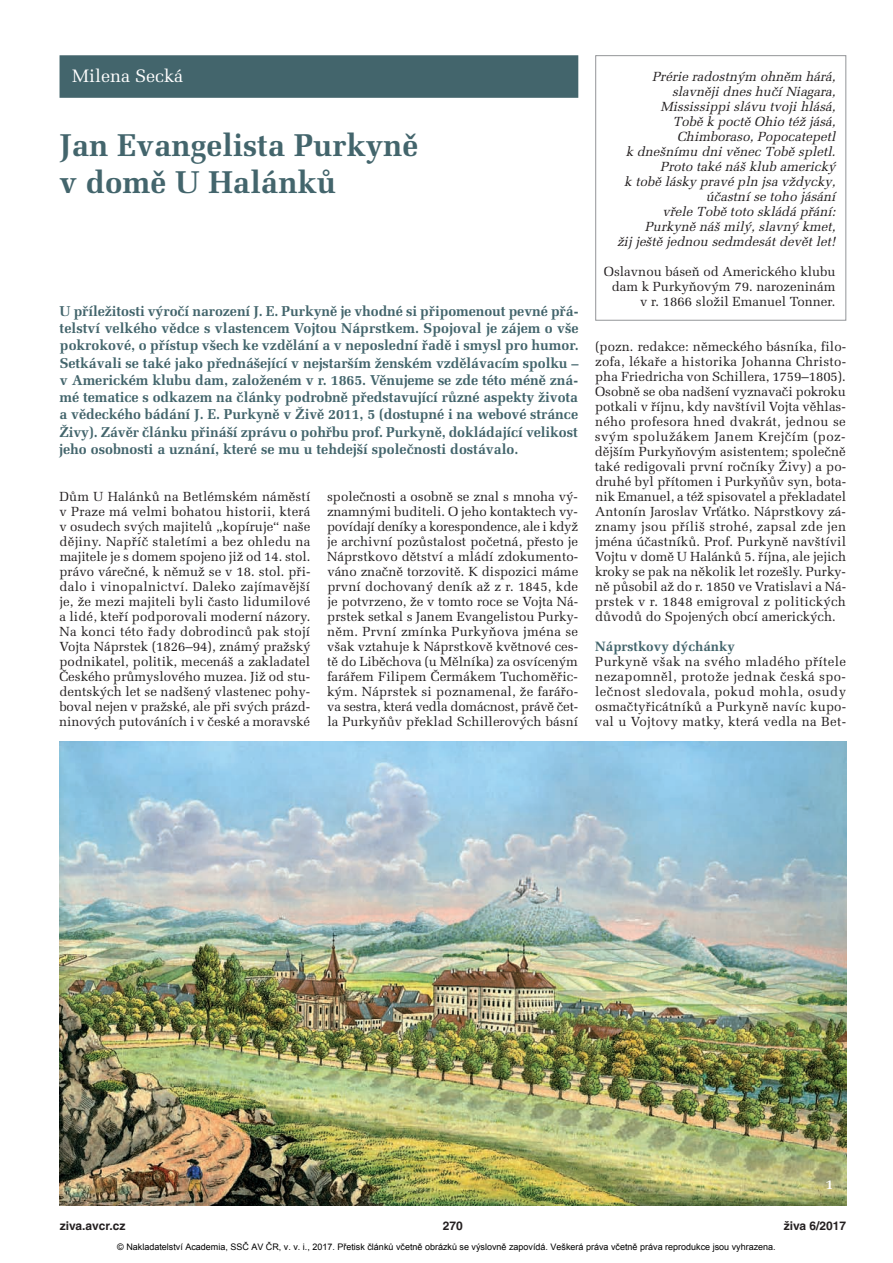
<style>
.page{position:relative;width:893px;height:1263px;background:#fff}
.page>*{position:absolute;margin:0;border:0;box-sizing:border-box;transform-origin:0 0}
.t1{font:700 31.5px/37.5px "Melior CE";color:#43656c}
.t2{font:18px "Melior CE";color:#fff}
.t3{font:700 14.25px/17.2px "Melior CE";color:#43656c;text-align:justify}
.t4{font:700 13.5px "Melior CE";color:#43656c}
.t5{font:700 13.5px "Melior CE";color:#fff}
.t6{font:13.2px/15px "Melior CE";color:#231f20;text-align:justify}
.t7{font:italic 13.2px/15px "Melior CE";color:#231f20;text-align:right}
.t8{font:700 12px "Helvetica CE";color:#231f20}
.t9{font:9px "Arial";color:#000}
</style>
<div class="page">
<img style="left:60px;top:742px;width:786px;height:463px">
<div style="left:60px;top:55px;width:518px;height:43px;background:#43656c"></div>
<div style="left:595px;top:55px;width:251px;height:266px;border:1px solid #939598"></div>
<h2 class="t2" style="left:72px;top:70px;width:112px">Milena Secká</h2>
<h1 class="t1" style="left:60px;top:130px;width:360px">Jan Evangelista Purkyně v domě U Halánků</h1>
<p class="t3" style="left:59px;top:304px;width:521px">U příležitosti výročí narození J. E. Purkyně je vhodné si připomenout pevné přá&shy;telství velkého vědce s vlastencem Vojtou Náprstkem. Spojoval je zájem o vše pokrokové, o přístup všech ke vzdělání a v neposlední řadě i smysl pro humor.<br>Setkávali se také jako přednášející v nejstarším ženském vzdělávacím spolku – v Americkém klubu dam, založeném v r. 1865. Věnujeme se zde této méně zná&shy;mé tematice s odkazem na články podrobně představující různé aspekty života a vědeckého bádání J. E. Purkyně v Živě 2011, 5 (dostupné i na webové stránce Živy). Závěr článku přináší zprávu o pohřbu prof. Purkyně, dokládající velikost jeho osobnosti a uznání, které se mu u tehdejší společnosti dostávalo.</p>
<p class="t6" style="left:59px;top:491px;width:253px">Dům U Halánků na Betlémském náměstí v Praze má velmi bohatou historii, která v osudech svých majitelů „kopíruje“ naše dějiny. Napříč staletími a bez ohledu na majitele je s domem spojeno již od 14. stol. právo várečné, k němuž se v 18. stol. při&shy;dalo i vinopalnictví. Daleko zajímavější je, že mezi majiteli byli často lidumilové a lidé, kteří podporovali moderní názory.<br>Na konci této řady dobrodinců pak stojí Vojta Náprstek (1826–94), známý pražský podnikatel, politik, mecenáš a zakladatel Českého průmyslového muzea. Již od stu&shy;dentských let se nadšený vlastenec pohy&shy;boval nejen v pražské, ale při svých prázd&shy;ninových putováních i v české a moravské</p>
<p class="t6" style="left:327px;top:491px;width:253px">společnosti a osobně se znal s mnoha vý - znamnými buditeli. O jeho kontaktech vy - povídají deníky a korespondence, ale i když je archivní pozůstalost početná, přesto je Náprstkovo dětství a mládí zdokumento&shy;váno značně torzovitě. K dispozici máme první dochovaný deník až z r. 1845, kde je potvrzeno, že v tomto roce se Vojta Ná - prstek setkal s Janem Evangelistou Purky&shy;něm. První zmínka Purkyňova jména se však vztahuje k Náprstkově květnové ces&shy;tě do Liběchova (u Mělníka) za osvíceným farářem Filipem Čermákem Tuchoměřic&shy;kým. Náprstek si poznamenal, že farářo&shy;va sestra, která vedla domácnost, právě čet&shy;la Purkyňův překlad Schillerových básní</p>
<p class="t7" style="left:617px;top:71px;width:223px">Prérie radostným ohněm hárá, slavněji dnes hučí Niagara,<br>Mississippi slávu tvoj i hlásá,<br>Tobě k poctě Ohio též j ásá,<br>Chimboraso, Popocatepetl<br>k dnešnímu dni věnec Tobě spletl.<br>Proto také náš klub americký<br>k tobě lásky pravé pln jsa vždycky, účastní se toho jásání<br>vřele Tobě toto skládá přání:<br>Purkyně náš milý, slavný kmet,<br>žij ještě jednou sedmdesát devět let!</p>
<p class="t6" style="left:604px;top:266px;width:233px;text-align:right">Oslavnou báseň od Amerického klubu dam k Purkyňovým 79. narozeninám v r. 1866 složil Emanuel Tonner.</p>
<p class="t6" style="left:595px;top:341px;width:253px">(pozn. redakce: německého básníka, filo&shy;zofa, lékaře a historika Johanna Christo - pha Friedricha von Schillera, 1759–1805).<br>Osobně se oba nadšení vyznavači pokroku potkali v říjnu, kdy navštívil Vojta věhlas&shy;ného profesora hned dvakrát, jednou se svým spolužákem Janem Krejčím (poz - dějším Purkyňovým asistentem; společně také redigovali první ročníky Živy) a po - druhé byl přítomen i Purkyňův syn, bota&shy;nik Emanuel, a též spisovatel a překladatel Antonín Jaroslav Vrťátko. Náprstkovy zá - znamy jsou příliš strohé, zapsal zde jen jména účastníků. Prof. Purkyně navštívil Vojtu v domě U Halánků 5. října, ale jejich kroky se pak na několik let rozešly. Purky - ně působil až do r. 1850 ve Vratislavi a Ná - prstek v r. 1848 emigroval z politických důvodů do Spojených obcí amerických.</p>
<p class="t4" style="left:595px;top:642px;width:141px">Náprstkovy dýchánky</p>
<p class="t6" style="left:595px;top:656px;width:252px">Purkyně však na svého mladého přítele nezapomněl, protože jednak česká spo&shy;lečnost sledovala, pokud mohla, osudy osmačtyřicátníků a Purkyně navíc kupo&shy;val u Vojtovy matky, která vedla na Bet-</p>
<p class="t5" style="left:826px;top:1180px;width:9px">1</p>
<p class="t8" style="left:60px;top:1221px;width:67px">ziva.avcr.cz</p>
<p class="t8" style="left:443px;top:1221px;width:22px">270</p>
<p class="t8" style="left:784px;top:1221px;width:64px">živa 6/2017</p>
<p class="t9" style="left:117px;top:1241px;width:660px">© Nakladatelství Academia, SSČ AV ČR, v. v. i., 2017. Přetisk článků včetně obrázků se výslovně zapovídá. Veškerá práva včetně práva reprodukce jsou vyhrazena.</p>
</div>
